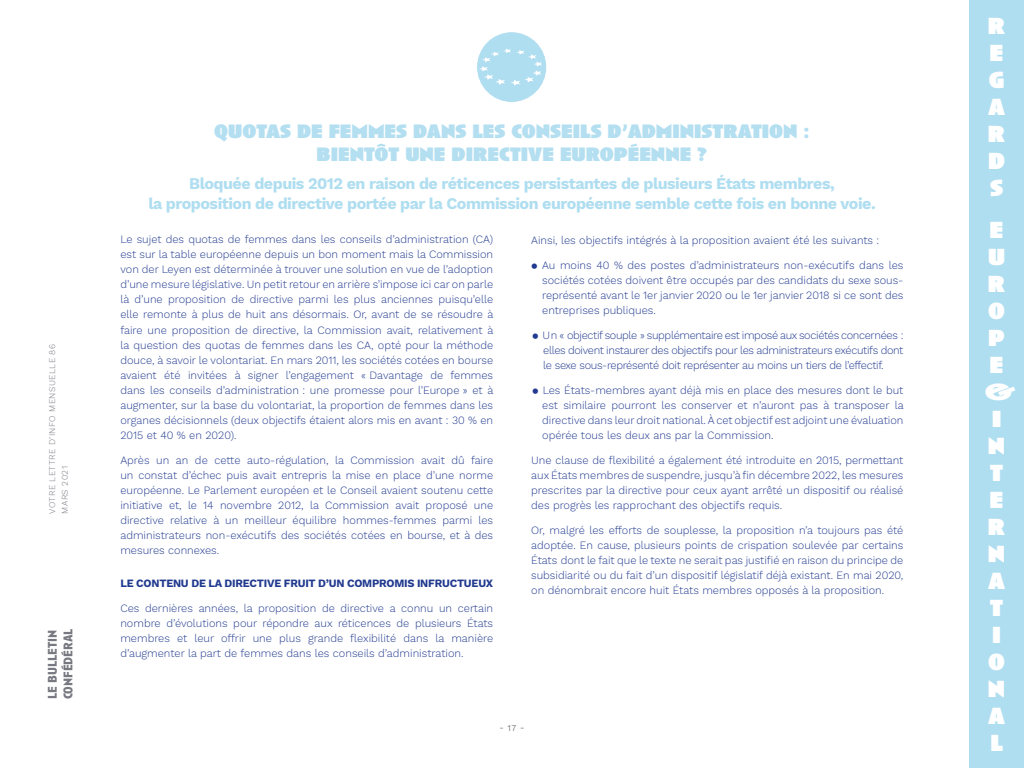
<style>
.page{position:relative;width:1024px;height:768px;background:#fff}
.page>*{position:absolute;margin:0;border:0;box-sizing:border-box;transform-origin:0 0}
.t1{font:900 24px/27px "Anisette";color:#fff;text-align:justify}
.t2{font:900 20px/23px "Anisette";color:#b3dff1;text-align:center}
.t3{font:700 16px/20px "Work Sans";letter-spacing:-.03em;color:#b0def1;text-align:center}
.t4{font:700 13px/15.6px "Anisette Pro";color:#777880}
.t5{font:300 11px/15px "Work Sans";color:#213a8f;text-align:justify}
.t6{font:700 11px "Work Sans";letter-spacing:-.02em;color:#213a8f}
.t7{font:300 8.6px/12.7px "Work Sans";letter-spacing:.05em;color:#777880}
.t8{font:8.6px "Work Sans";color:#777880}
</style>
<div class="page">
<div style="left:969px;top:0;width:55px;height:768px;background:#b0def1"></div>
<div style="left:478px;top:33px;width:68px;height:68px;background:#b0def1;border-radius:50%"></div>
<div style="left:477px;top:32px;width:69px;height:70px;border:1px solid #b0def1;border-radius:50%"></div>
<svg style="left:479px;top:49px;width:63px;height:37px"></svg>
<p class="t7" style="left:46px;top:514px;width:171px;rotate:-90deg">VOTRE LETTRE D’INFO MENSUELLE 86<br>MARS 2021</p>
<p class="t4" style="left:44px;top:699px;width:72px;rotate:-90deg">le bulletin confédéral</p>
<h2 class="t2" style="left:214px;top:120px;width:597px">QUOTAS DE FEMMES DANS LES CONSEILS D’ADMINISTRATION :<br>BIENTÔT UNE DIRECTIVE EUROPÉENNE ?</h2>
<h3 class="t3" style="left:148px;top:175px;width:729px">Bloquée depuis 2012 en raison de réticences persistantes de plusieurs États membres,<br>la proposition de directive portée par la Commission européenne semble cette fois en bonne voie.</h3>
<p class="t5" style="left:120px;top:233px;width:375px">Le sujet des quotas de femmes dans les conseils d’administration (CA) est sur la table européenne depuis un bon moment mais la Commission von der Leyen est déterminée à trouver une solution en vue de l’adoption d’une mesure législative. Un petit retour en arrière s’impose ici car on parle là d’une proposition de directive parmi les plus anciennes puisqu’elle elle remonte à plus de huit ans désormais. Or, avant de se résoudre à faire une proposition de directive, la Commission avait, relativement à la question des quotas de femmes dans les CA, opté pour la méthode douce, à savoir le volontariat. En mars 2011, les sociétés cotées en bourse avaient été invitées à signer l’engagement « Davantage de femmes dans les conseils d’administration : une promesse pour l’Europe » et à augmenter, sur la base du volontariat, la proportion de femmes dans les organes décisionnels (deux objectifs étaient alors mis en avant : 30 % en 2015 et 40 % en 2020).</p>
<p class="t5" style="left:120px;top:453px;width:374px">Après un an de cette auto-régulation, la Commission avait dû faire un constat d’échec puis avait entrepris la mise en place d’une norme européenne. Le Parlement européen et le Conseil avaient soutenu cette initiative et, le 14 novembre 2012, la Commission avait proposé une directive relative à un meilleur équilibre hommes-femmes parmi les administrateurs non-exécutifs des sociétés cotées en bourse, et à des mesures connexes.</p>
<p class="t6" style="left:120px;top:576px;width:374px">LE CONTENU DE LA DIRECTIVE FRUIT D’UN COMPROMIS INFRUCTUEUX</p>
<p class="t5" style="left:120px;top:601px;width:374px">Ces dernières années, la proposition de directive a connu un certain nombre d’évolutions pour répondre aux réticences de plusieurs États membres et leur offrir une plus grande flexibilité dans la manière d’augmenter la part de femmes dans les conseils d’administration.</p>
<p class="t5" style="left:531px;top:233px;width:350px">Ainsi, les objectifs intégrés à la proposition avaient été les suivants :</p>
<p class="t5" style="left:542px;top:258px;width:363px;text-indent:-11px">● Au moins 40 % des postes d’administrateurs non-exécutifs dans les sociétés cotées doivent être occupés par des candidats du sexe sous&shy;représenté avant le 1er janvier 2020 ou le 1er janvier 2018 si ce sont des entreprises publiques.</p>
<p class="t5" style="left:543px;top:328px;width:362px;text-indent:-11px">● Un « objectif souple » supplémentaire est imposé aux sociétés concernées : elles doivent instaurer des objectifs pour les administrateurs exécutifs dont le sexe sous-représenté doit représenter au moins un tiers de l’effectif.</p>
<p class="t5" style="left:542px;top:383px;width:363px;text-indent:-10px">● Les États-membres ayant déjà mis en place des mesures dont le but est similaire pourront les conserver et n’auront pas à transposer la directive dans leur droit national. À cet objectif est adjoint une évaluation opérée tous les deux ans par la Commission.</p>
<p class="t5" style="left:531px;top:453px;width:374px">Une clause de flexibilité a également été introduite en 2015, permettant aux États membres de suspendre, jusqu’à fin décembre 2022, les mesures prescrites par la directive pour ceux ayant arrêté un dispositif ou réalisé des progrès les rapprochant des objectifs requis.</p>
<p class="t5" style="left:531px;top:523px;width:374px">Or, malgré les efforts de souplesse, la proposition n’a toujours pas été adoptée. En cause, plusieurs points de crispation soulevée par certains États dont le fait que le texte ne serait pas justifié en raison du principe de subsidiarité ou du fait d’un dispositif législatif déjà existant. En mai 2020, on dénombrait encore huit États membres opposés à la proposition.</p>
<p class="t8" style="left:500px;top:723px;width:26px">- 17 -</p>
<h1 class="t1" style="left:988px;top:12px;width:19px">R E G A R D S</h1>
<h1 class="t1" style="left:984px;top:216px;width:33px;text-align:center">E<br>U<br>R<br>O<br>P<br>E &amp;<br>I<br>N<br>T<br>E<br>R<br>N<br>A<br>T<br>I<br>O<br>N<br>A<br>L</h1>
</div>
